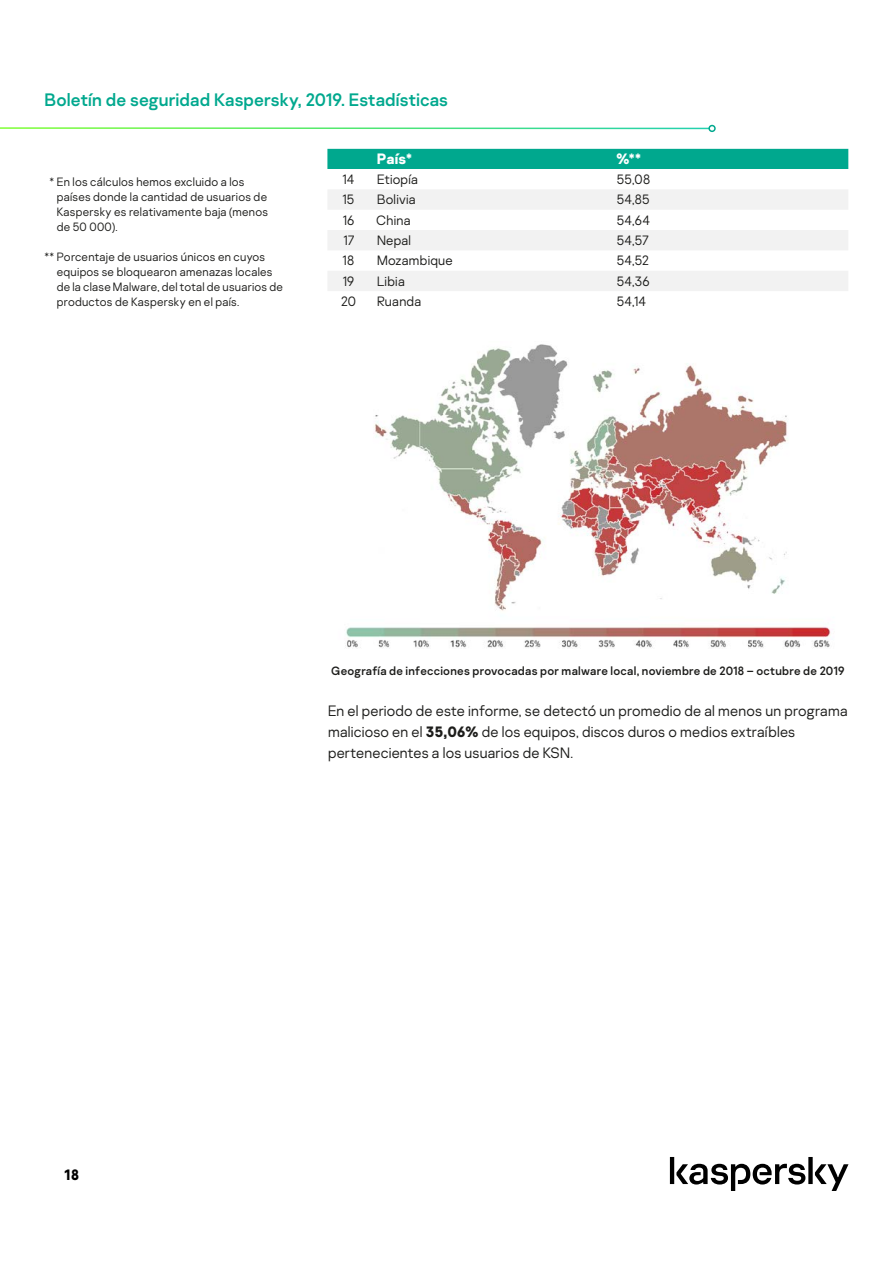
<style>
.page{position:relative;width:893px;height:1263px;background:#fff}
.page>*{position:absolute;margin:0;border:0;box-sizing:border-box;transform-origin:0 0}
.t1{font:18px "Kaspersky Sans";letter-spacing:.005em;color:#00a88e}
.body__text{font:300 15px/21px "Kaspersky Sans";letter-spacing:.015em;color:#1d1d1b}
.table__header{font:700 15px "Kaspersky Sans";color:#fff}
.t2{font:700 15px "Kaspersky Sans";color:#000}
.table__body{font:300 13.5px "Kaspersky Sans";letter-spacing:.02em;color:#1d1d1b}
.body__footnote{font:300 12px/15px "Kaspersky Sans";letter-spacing:.025em;color:#1d1d1b}
.body__image_caption{font:12px "Kaspersky Sans";letter-spacing:.02em;color:#1d1d1b}
.s1{font-weight:700}
</style>
<div class="page">
<svg style="left:670px;top:1157px;width:178px;height:34px"></svg>
<div style="left:327px;top:149px;width:521px;height:20px;background:#00a88e"></div>
<svg style="left:328px;top:190px;width:520px;height:101px;fill:#f2f2f2"></svg>
<img style="left:345px;top:344px;width:486px;height:304px">
<div style="left:708px;top:125px;width:8px;height:7px;border:2px solid #00a88e;border-radius:50%"></div>
<h1 class="t1" style="left:45px;top:89px;width:405px">Boletín de seguridad Kaspersky, 2019. Estadísticas</h1>
<p class="body__footnote" style="left:57px;top:174px;width:213px;text-indent:-7px">* En los cálculos hemos excluido a los países donde la cantidad de usuarios de<br>Kaspersky es relativamente baja (menos de 50 000).</p>
<p class="body__footnote" style="left:57px;top:249px;width:227px;text-indent:-12px">** Porcentaje de usuarios únicos en cuyos equipos se bloquearon amenazas locales de la clase Malware, del total de usuarios de productos de Kaspersky en el país.</p>
<p class="table__header" style="left:377px;top:150px;width:37px">País*</p>
<p class="table__header" style="left:616px;top:150px;width:26px">%**</p>
<p class="table__body" style="left:343px;top:171px;width:13px">14</p>
<p class="table__body" style="left:377px;top:171px;width:42px">Etiopía</p>
<p class="table__body" style="left:617px;top:171px;width:35px">55,08</p>
<p class="table__body" style="left:343px;top:192px;width:13px">15</p>
<p class="table__body" style="left:377px;top:192px;width:40px">Bolivia</p>
<p class="table__body" style="left:617px;top:192px;width:34px">54,85</p>
<p class="table__body" style="left:343px;top:212px;width:13px">16</p>
<p class="table__body" style="left:376px;top:212px;width:36px">China</p>
<p class="table__body" style="left:617px;top:212px;width:35px">54,64</p>
<p class="table__body" style="left:344px;top:232px;width:12px">17</p>
<p class="table__body" style="left:377px;top:232px;width:36px">Nepal</p>
<p class="table__body" style="left:617px;top:232px;width:33px">54,57</p>
<p class="table__body" style="left:343px;top:253px;width:13px">18</p>
<p class="table__body" style="left:377px;top:253px;width:77px">Mozambique</p>
<p class="table__body" style="left:617px;top:253px;width:33px">54,52</p>
<p class="table__body" style="left:343px;top:273px;width:13px">19</p>
<p class="table__body" style="left:377px;top:273px;width:29px">Libia</p>
<p class="table__body" style="left:617px;top:273px;width:34px">54,36</p>
<p class="table__body" style="left:341px;top:293px;width:16px">20</p>
<p class="table__body" style="left:377px;top:293px;width:46px">Ruanda</p>
<p class="table__body" style="left:617px;top:293px;width:31px">54,14</p>
<p class="body__image_caption" style="left:331px;top:664px;width:515px">Geografía de infecciones provocadas por malware local, noviembre de 2018 – octubre de 2019</p>
<p class="body__text" style="left:328px;top:700px;width:521px">En el periodo de este informe, se detectó un promedio de al menos un programa malicioso en el <span class="s1">35,06%</span> de los equipos, discos duros o medios extraíbles pertenecientes a los usuarios de KSN.</p>
<p class="t2" style="left:65px;top:1165px;width:16px">18</p>
</div>
